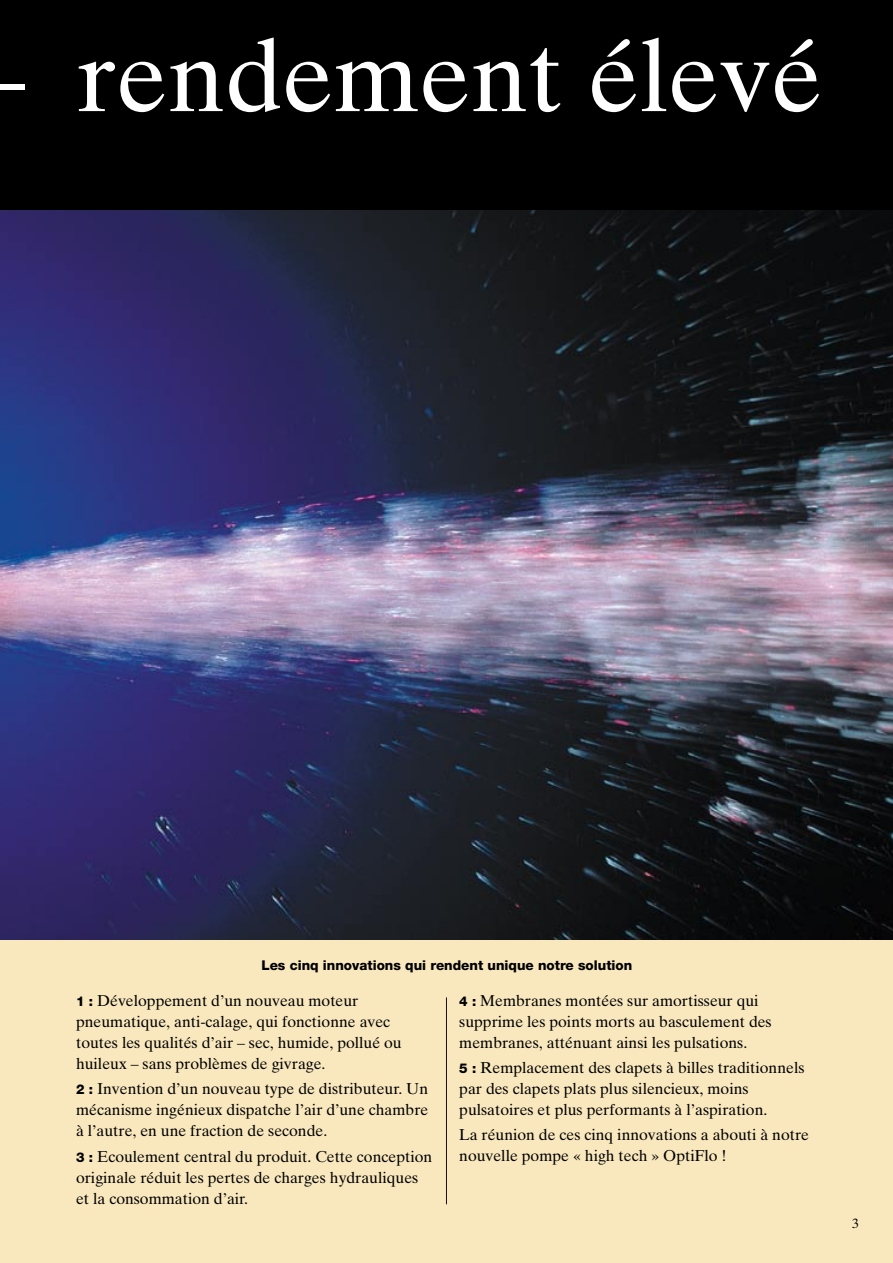
<style>
.page{position:relative;width:893px;height:1263px;background:#fff}
.page>*{position:absolute;margin:0;border:0;box-sizing:border-box;transform-origin:0 0}
.t1{font:102.9px "Times Ten";color:#fff}
.t2{font:15.75px/21px "Times Ten";color:#000}
.t3{font:800 13.5px "Helvetica Neue";color:#000}
.s1{font-family:"Helvetica Neue";font-weight:800;font-size:13.5px}
</style>
<div class="page">
<div style="left:0;top:903px;width:893px;height:360px;background:#f9e8be"></div>
<img style="left:0;top:210px;width:893px;height:730px">
<div style="left:0;top:0;width:893px;height:210px;background:#000"></div>
<hr style="left:446px;top:997px;width:1px;height:207px;background:#1a0f14">
<h1 class="t1" style="left:77px;top:15px;width:748px">rendement élevé</h1>
<p class="t3" style="left:261px;top:957px;width:372px">Les cinq innovations qui rendent unique notre solution</p>
<p class="t2" style="left:459px;top:990px;width:314px"><span class="s1">4 :</span> Membranes montées sur amortisseur qui supprime les points morts au basculement des membranes, atténuant ainsi les pulsations.</p>
<p class="t2" style="left:459px;top:1057px;width:347px"><span class="s1">5 :</span> Remplacement des clapets à billes traditionnels par des clapets plats plus silencieux, moins pulsatoires et plus performants à l’aspiration.</p>
<p class="t2" style="left:459px;top:1124px;width:351px">La réunion de ces cinq innovations a abouti à notre nouvelle pompe « high tech » OptiFlo !</p>
<p class="t2" style="left:76px;top:990px;width:327px"><span class="s1">1 :</span> Développement d’un nouveau moteur pneumatique, anti-calage, qui fonctionne avec toutes les qualités d’air – sec, humide, pollué ou huileux – sans problèmes de givrage.</p>
<p class="t2" style="left:76px;top:1078px;width:354px;text-align:justify"><span class="s1">2 :</span> Invention d’un nouveau type de distributeur. Un mécanisme ingénieux dispatche l’air d’une chambre à l’autre, en une fraction de seconde.</p>
<p class="t2" style="left:76px;top:1146px;width:358px"><span class="s1">3 :</span> Ecoulement central du produit. Cette conception originale réduit les pertes de charges hydrauliques et la consommation d’air.</p>
</div>
